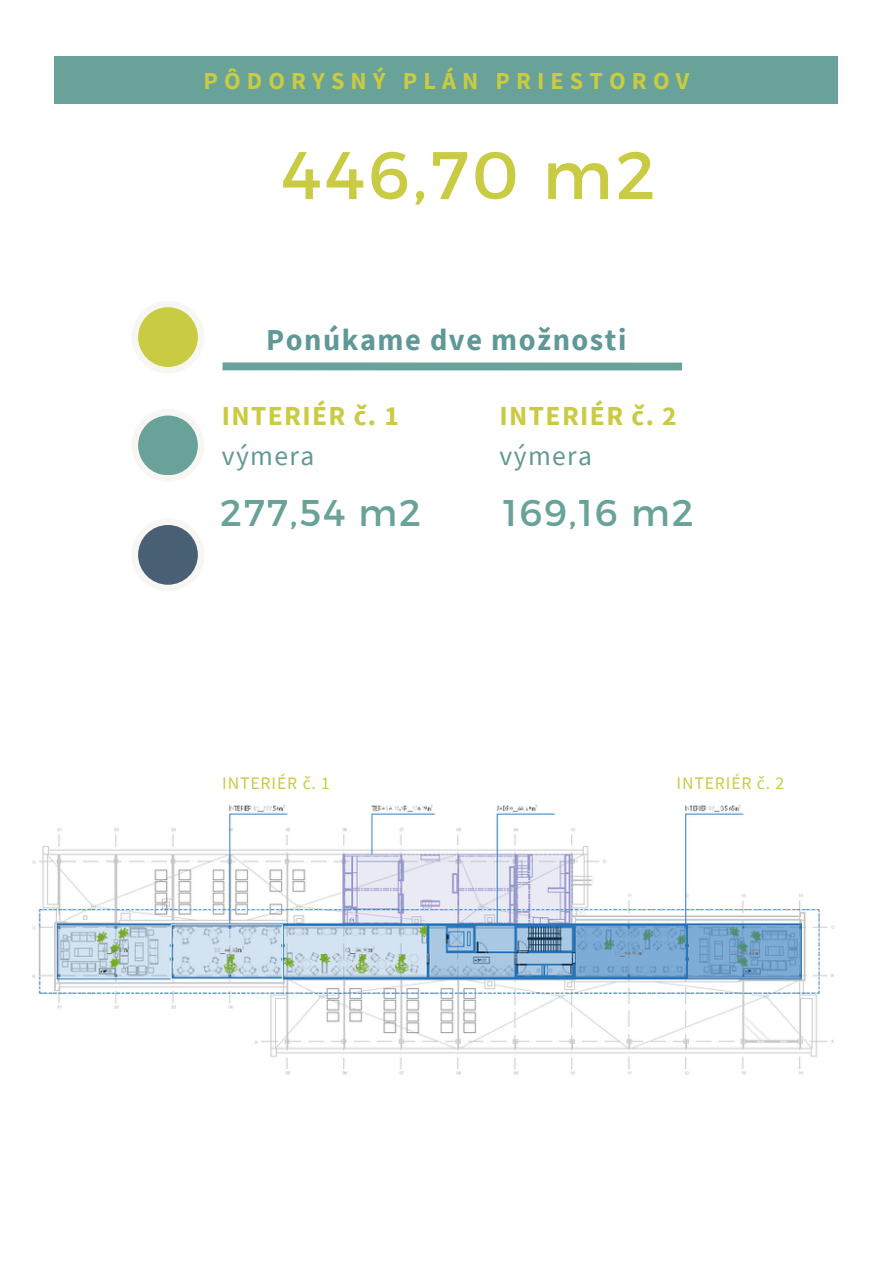
<style>
.page{position:relative;width:893px;height:1264px;background:#fff}
.page>*{position:absolute;margin:0;border:0;box-sizing:border-box;transform-origin:0 0}
.t1{font:67.05px "Montserrat";letter-spacing:.05em;color:#c9cb42}
.t2{font:37.2px "Montserrat";letter-spacing:.05em;color:#68a299}
.t3{font:700 30.3px "Source Sans Pro";letter-spacing:.05em;color:#609897}
.t4{font:700 27.45px "Source Sans Pro";letter-spacing:.05em;color:#c9cb42}
.t5{font:27.45px "Source Sans Pro";letter-spacing:.05em;color:#609897}
.t6{font:700 24.3px "Source Sans Pro";letter-spacing:.25em;color:#c9cb42}
.t7{font:17.7px "Source Sans Pro";letter-spacing:.05em;color:#c9cb42}
</style>
<div class="page">
<div style="left:54px;top:57px;width:784px;height:46px;background:#68a299"></div>
<img style="left:32px;top:804px;width:803px;height:271px">
<div style="left:222px;top:362px;width:460px;height:8px;background:#68a299"></div>
<div style="left:131px;top:518px;width:73px;height:73px;background:#f8f6f3;border-radius:50%"></div>
<div style="left:138px;top:525px;width:60px;height:59px;background:#495f74;border-radius:50%"></div>
<div style="left:131px;top:409px;width:73px;height:73px;background:#f8f6f3;border-radius:50%"></div>
<div style="left:138px;top:415px;width:60px;height:60px;background:#68a299;border-radius:50%"></div>
<div style="left:131px;top:301px;width:73px;height:72px;background:#f8f6f3;border-radius:50%"></div>
<div style="left:138px;top:307px;width:60px;height:60px;background:#c9cb42;border-radius:50%"></div>
<p class="t6" style="left:203px;top:65px;width:487px">PÔDORYSNÝ PLÁN PRIESTOROV</p>
<p class="t1" style="left:281px;top:132px;width:376px">446,70 m2</p>
<p class="t3" style="left:266px;top:320px;width:362px">Ponúkame dve možnosti</p>
<p class="t4" style="left:222px;top:398px;width:179px">INTERIÉR č. 1</p>
<p class="t5" style="left:222px;top:438px;width:94px">výmera</p>
<p class="t4" style="left:499px;top:398px;width:179px">INTERIÉR č. 2</p>
<p class="t5" style="left:499px;top:438px;width:94px">výmera</p>
<p class="t2" style="left:220px;top:489px;width:202px">277,54 m2</p>
<p class="t2" style="left:503px;top:489px;width:192px">169,16 m2</p>
<p class="t7" style="left:222px;top:771px;width:109px">INTERIÉR č. 1</p>
<p class="t7" style="left:676px;top:771px;width:109px">INTERIÉR č. 2</p>
</div>
